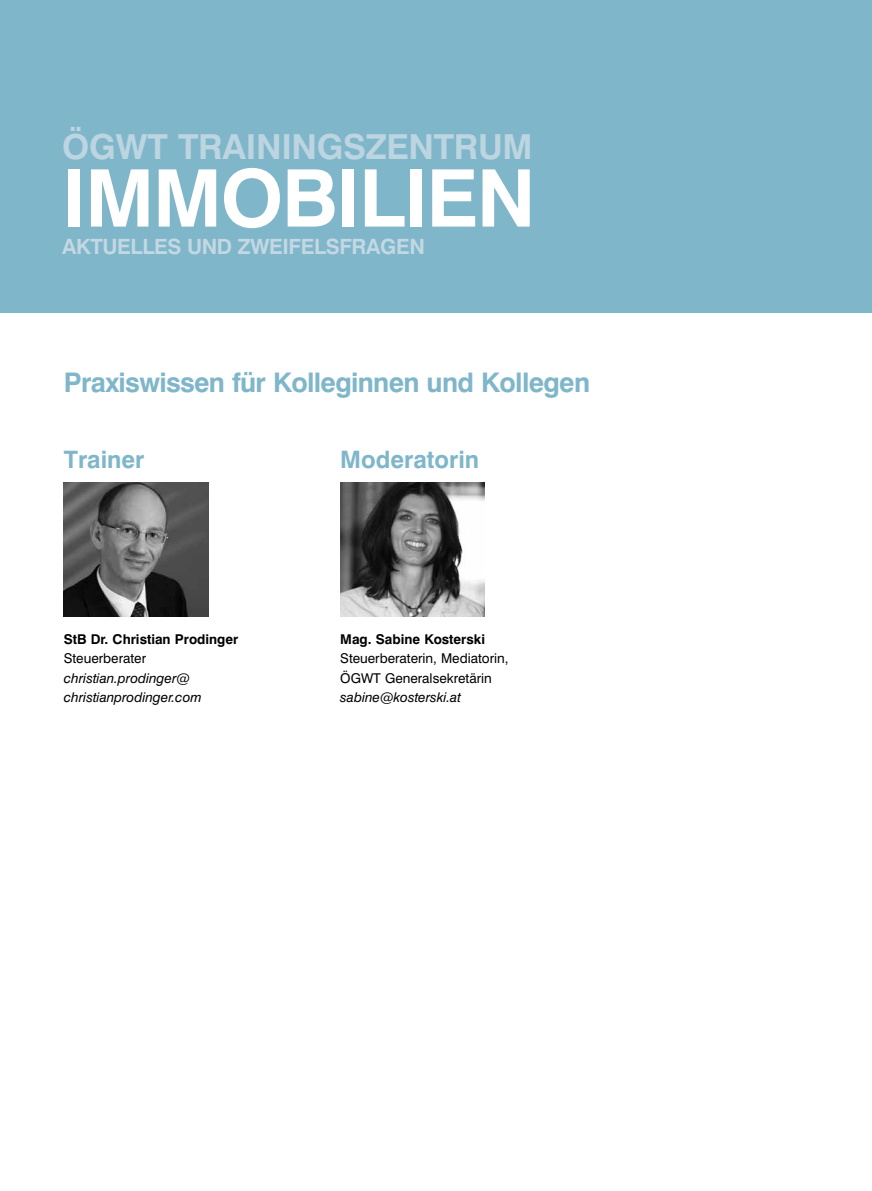
<style>
.page{position:relative;width:872px;height:1191px;background:#fff}
.page>*{position:absolute;margin:0;border:0;box-sizing:border-box;transform-origin:0 0}
.t1{font:700 79.5px "Swiss 721 BT";letter-spacing:-.02em;color:#fff}
.t2{font:700 34.5px "Swiss 721 BT";letter-spacing:-.01em;color:#bcd5e0}
.t3{font:700 27px "Swiss 721 BT";letter-spacing:-.025em;color:#7fb6ca}
.t4{font:700 24px "Swiss 721 BT";color:#7fb6ca}
.t5{font:700 21px "Swiss 721 BT";letter-spacing:-.02em;color:#c3d8e3}
.t6{font:13.5px/19.5px "Swiss 721 BT";color:#000}
.t7{font:italic 13.5px/19.5px "Swiss 721 BT";color:#000}
.t8{font:700 13.5px "Swiss 721 BT";color:#000}
</style>
<div class="page">
<div style="left:0;top:0;width:872px;height:312px;background:#7fb6ca"></div>
<img style="left:64px;top:482px;width:144px;height:135px">
<img style="left:340px;top:482px;width:145px;height:135px">
<h2 class="t2" style="left:62px;top:126px;width:472px">ÖGWT TRAININGSZENTRUM</h2>
<h1 class="t1" style="left:62px;top:150px;width:475px">IMMOBILIEN</h1>
<h3 class="t5" style="left:62px;top:233px;width:28px">Aktuelles</h3>
<h3 class="t5" style="left:187px;top:233px;width:16px">und</h3>
<h3 class="t5" style="left:238px;top:233px;width:77px">Zwei fels</h3>
<h3 class="t5" style="left:339px;top:233px;width:28px">fragen</h3>
<h3 class="t3" style="left:64px;top:366px;width:528px">Praxiswissen für Kolleginnen und Kollegen</h3>
<h3 class="t4" style="left:64px;top:445px;width:82px">Trainer</h3>
<p class="t8" style="left:64px;top:630px;width:176px">StB Dr. Christian Prodinger</p>
<p class="t6" style="left:64px;top:648px;width:84px">Steuerberater</p>
<p class="t7" style="left:64px;top:668px;width:139px">christian.prodinger@ christianprodinger.com</p>
<h3 class="t4" style="left:340px;top:445px;width:140px">Moderatorin</h3>
<p class="t8" style="left:340px;top:630px;width:146px">Mag. Sabine Kosterski</p>
<p class="t6" style="left:340px;top:648px;width:170px">Steuerberaterin, Mediatorin,<br>ÖGWT Generalsekretärin</p>
<p class="t7" style="left:340px;top:687px;width:122px">sabine@kosterski.at</p>
</div>
